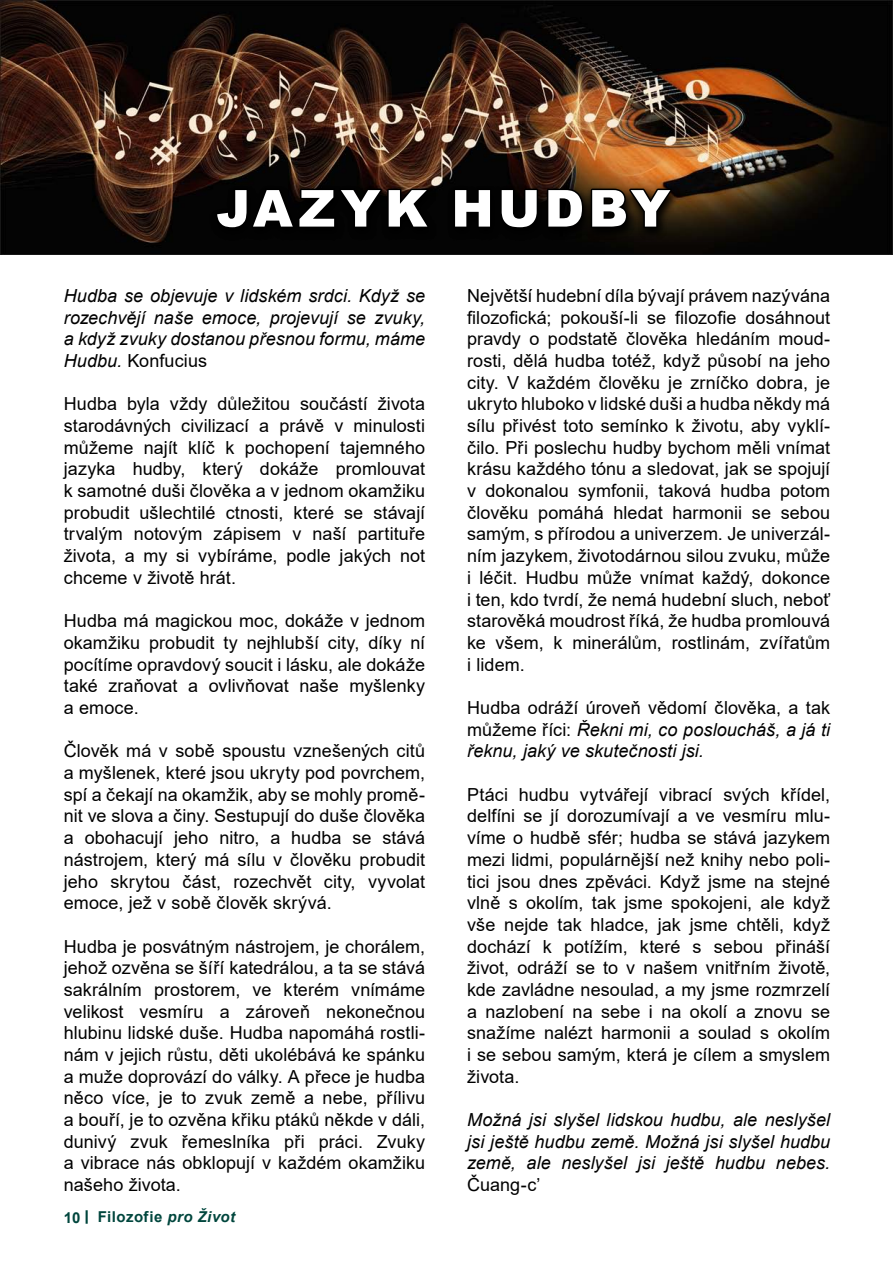
<style>
.page{position:relative;width:893px;height:1263px;background:#fff}
.page>*{position:absolute;margin:0;border:0;box-sizing:border-box;transform-origin:0 0}
.t1{font:900 51px "Arial";letter-spacing:.08em;color:#fff}
.odstavec_odsazený_če{font:18px/21.8px "Arial";letter-spacing:.005em;color:#000;text-align:justify}
.odstavec_odsazený_če-2{font:italic 18px/21.8px "Arial";letter-spacing:.005em;color:#000;text-align:justify}
.t2{font:700 15px "Arial";letter-spacing:.03em;color:#00463d}
.s1{font-style:normal}
.s2{font-style:italic}
</style>
<div class="page">
<svg style="left:86px;top:1210px;width:2px;height:14px"></svg>
<img style="left:0;top:0;width:893px;height:255px">
<div style="left:210px;top:185px;width:471px;height:56px;background:#000"></div>
<svg style="left:291px;top:187px;width:142px;height:15px"></svg>
<svg style="left:514px;top:187px;width:162px;height:43px"></svg>
<p class="t1" style="left:216px;top:171px;width:455px">JAZYK HUDBY</p>
<p class="odstavec_odsazený_če-2" style="left:64px;top:285px;width:363px">Hudba se objevuje v lidském srdci. Když se rozechvějí naše emoce, projevují se zvuky, a když zvuky dostanou přesnou formu, máme Hudbu. <span class="s1">Konfucius</span></p>
<p class="odstavec_odsazený_če" style="left:64px;top:393px;width:363px">Hudba byla vždy důležitou součástí života starodávných civilizací a právě v minulosti můžeme najít klíč k pochopení tajemného jazyka hudby, který dokáže promlouvat k samotné duši člověka a v jednom okamžiku probudit ušlechtilé ctnosti, které se stávají trvalým notovým zápisem v naší partituře života, a my si vybíráme, podle jakých not chceme v životě hrát.</p>
<p class="odstavec_odsazený_če" style="left:64px;top:610px;width:363px">Hudba má magickou moc, dokáže v jednom okamžiku probudit ty nejhlubší city, díky ní pocítíme opravdový soucit i lásku, ale dokáže také zraňovat a ovlivňovat naše myšlenky a emoce.</p>
<p class="odstavec_odsazený_če" style="left:64px;top:740px;width:363px">Člověk má v sobě spoustu vznešených citů a myšlenek, které jsou ukryty pod povrchem, spí a čekají na okamžik, aby se mohly promě&shy;nit ve slova a činy. Sestupují do duše člověka a obohacují jeho nitro, a hudba se stává nástrojem, který má sílu v člověku probudit jeho skrytou část, rozechvět city, vyvolat emoce, jež v sobě člověk skrývá.</p>
<p class="odstavec_odsazený_če" style="left:64px;top:935px;width:363px">Hudba je posvátným nástrojem, je chorálem, jehož ozvěna se šíří katedrálou, a ta se stává sakrálním prostorem, ve kterém vnímáme velikost vesmíru a zároveň nekonečnou hlubinu lidské duše. Hudba napomáhá rostli&shy;nám v jejich růstu, děti ukolébává ke spánku a muže doprovází do války. A přece je hudba něco více, je to zvuk země a nebe, přílivu a bouří, je to ozvěna křiku ptáků někde v dáli, dunivý zvuk řemeslníka při práci. Zvuky a vibrace nás obklopují v každém okamžiku našeho života.</p>
<p class="t2" style="left:64px;top:1206px;width:173px">10 Filozofie <span class="s2">pro Život</span></p>
<p class="odstavec_odsazený_če" style="left:467px;top:285px;width:365px">Největší hudební díla bývají právem nazývána filozofická; pokouší-li se filozofie dosáhnout pravdy o podstatě člověka hledáním moud&shy;rosti, dělá hudba totéž, když působí na jeho city. V každém člověku je zrníčko dobra, je ukryto hluboko v lidské duši a hudba někdy má sílu přivést toto semínko k životu, aby vyklí&shy;čilo. Při poslechu hudby bychom měli vnímat krásu každého tónu a sledovat, jak se spojují v dokonalou symfonii, taková hudba potom člověku pomáhá hledat harmonii se sebou samým, s přírodou a univerzem. Je univerzál&shy;ním jazykem, životodárnou silou zvuku, může i léčit. Hudbu může vnímat každý, dokonce i ten, kdo tvrdí, že nemá hudební sluch, neboť starověká moudrost říká, že hudba promlouvá ke všem, k minerálům, rostlinám, zvířatům i lidem.</p>
<p class="odstavec_odsazený_če-2" style="left:467px;top:697px;width:365px"><span class="s1">Hudba odráží úroveň vědomí člověka, a tak můžeme říci:</span> Řekni mi, co posloucháš, a já ti řeknu, jaký ve skutečnosti jsi.</p>
<p class="odstavec_odsazený_če" style="left:467px;top:783px;width:365px">Ptáci hudbu vytvářejí vibrací svých křídel, delfíni se jí dorozumívají a ve vesmíru mlu&shy;víme o hudbě sfér; hudba se stává jazykem mezi lidmi, populárnější než knihy nebo poli&shy;tici jsou dnes zpěváci. Když jsme na stejné vlně s okolím, tak jsme spokojeni, ale když vše nejde tak hladce, jak jsme chtěli, když dochází k potížím, které s sebou přináší život, odráží se to v našem vnitřním životě, kde zavládne nesoulad, a my jsme rozmrzelí a nazlobení na sebe i na okolí a znovu se snažíme nalézt harmonii a soulad s okolím i se sebou samým, která je cílem a smyslem života.</p>
<p class="odstavec_odsazený_če-2" style="left:467px;top:1109px;width:365px">Možná jsi slyšel lidskou hudbu, ale neslyšel jsi ještě hudbu země. Možná jsi slyšel hudbu země, ale neslyšel jsi ještě hudbu nebes.<br><span class="s1">Čuang-c’</span></p>
</div>
